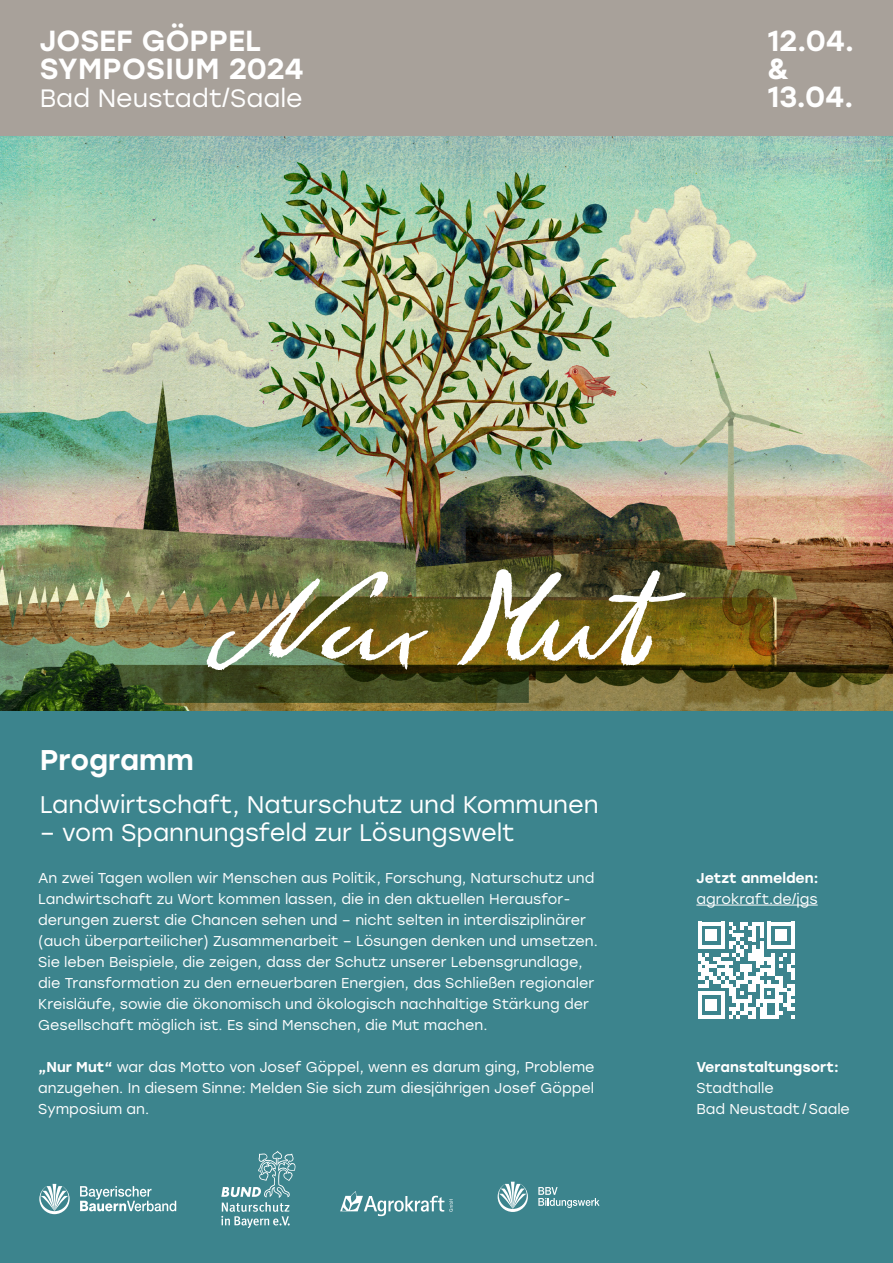
<style>
.page{position:relative;width:893px;height:1263px;background:#fff}
.page>*{position:absolute;margin:0;border:0;box-sizing:border-box;transform-origin:0 0}
.t1{font:500 29.1px/27.8px "Stolzl";color:#fff}
.t2{font:500 28.5px "Stolzl";color:#fff}
.t3{font:25.05px "Stolzl";color:#fff}
.t4{font:24px "Stolzl";color:#fff}
.t5{font:14.25px/21px "Stolzl";color:#fff}
.t6{font:500 14.25px "Stolzl";color:#fff}
.s1{font-weight:500}
</style>
<div class="page">
<div style="left:0;top:672px;width:893px;height:591px;background:#3c848d"></div>
<div style="left:0;top:0;width:893px;height:136px;background:#a8a19a"></div>
<img style="left:0;top:136px;width:893px;height:574px">
<img style="left:206px;top:569px;width:480px;height:101px">
<hr style="left:696px;top:905px;width:122px;height:1px;background:#fff">
<svg style="left:698px;top:922px;width:96px;height:97px"></svg>
<svg style="left:340px;top:1191px;width:113px;height:25px"></svg>
<svg style="left:80px;top:1186px;width:96px;height:25px"></svg>
<svg style="left:39px;top:1184px;width:31px;height:30px"></svg>
<svg style="left:221px;top:1151px;width:74px;height:77px"></svg>
<svg style="left:538px;top:1187px;width:62px;height:21px"></svg>
<svg style="left:498px;top:1182px;width:30px;height:30px"></svg>
<h1 class="t1" style="left:40px;top:26px;width:265px">JOSEF GÖPPEL<br>SYMPOSIUM 2024</h1>
<h3 class="t3" style="left:40px;top:81px;width:264px">Bad Neustadt/Saale</h3>
<h2 class="t2" style="left:40px;top:740px;width:156px">Programm</h2>
<h1 class="t1" style="left:768px;top:26px;width:88px">12.04. &amp;<br>13.04.</h1>
<h3 class="t4" style="left:40px;top:787px;width:560px">Landwirtschaft, Naturschutz und Kommunen</h3>
<h3 class="t4" style="left:40px;top:816px;width:476px">– vom Spannungsfeld zur Lösungswelt</h3>
<p class="t5" style="left:38px;top:866px;width:561px">An zwei Tagen wollen wir Menschen aus Politik, Forschung, Naturschutz und Landwirtschaft zu Wort kommen lassen, die in den aktuellen Herausfor&shy;derungen zuerst die Chancen sehen und – nicht selten in interdisziplinärer (auch überparteilicher) Zusammenarbeit – Lösungen denken und umsetzen.<br>Sie leben Beispiele, die zeigen, dass der Schutz unserer Lebensgrundlage, die Transformation zu den erneuerbaren Energien, das Schließen regionaler Kreisläufe, sowie die ökonomisch und ökologisch nachhaltige Stärkung der Gesellschaft möglich ist. Es sind Menschen, die Mut machen.</p>
<p class="t5" style="left:38px;top:1055px;width:558px;text-align:justify"><span class="s1">„Nur Mut“</span> war das Motto von Josef Göppel, wenn es darum ging, Probleme anzugehen. In diesem Sinne: Melden Sie sich zum diesjährigen Josef Göppel Symposium an.</p>
<p class="t6" style="left:696px;top:1056px;width:144px">Veranstaltungsort:</p>
<p class="t6" style="left:696px;top:867px;width:124px">Jetzt anmelden:</p>
<p class="t5" style="left:696px;top:887px;width:123px">agrokraft.de/jgs</p>
<p class="t5" style="left:696px;top:1076px;width:155px">Stadthalle<br>Bad Neustadt / Saale</p>
</div>
